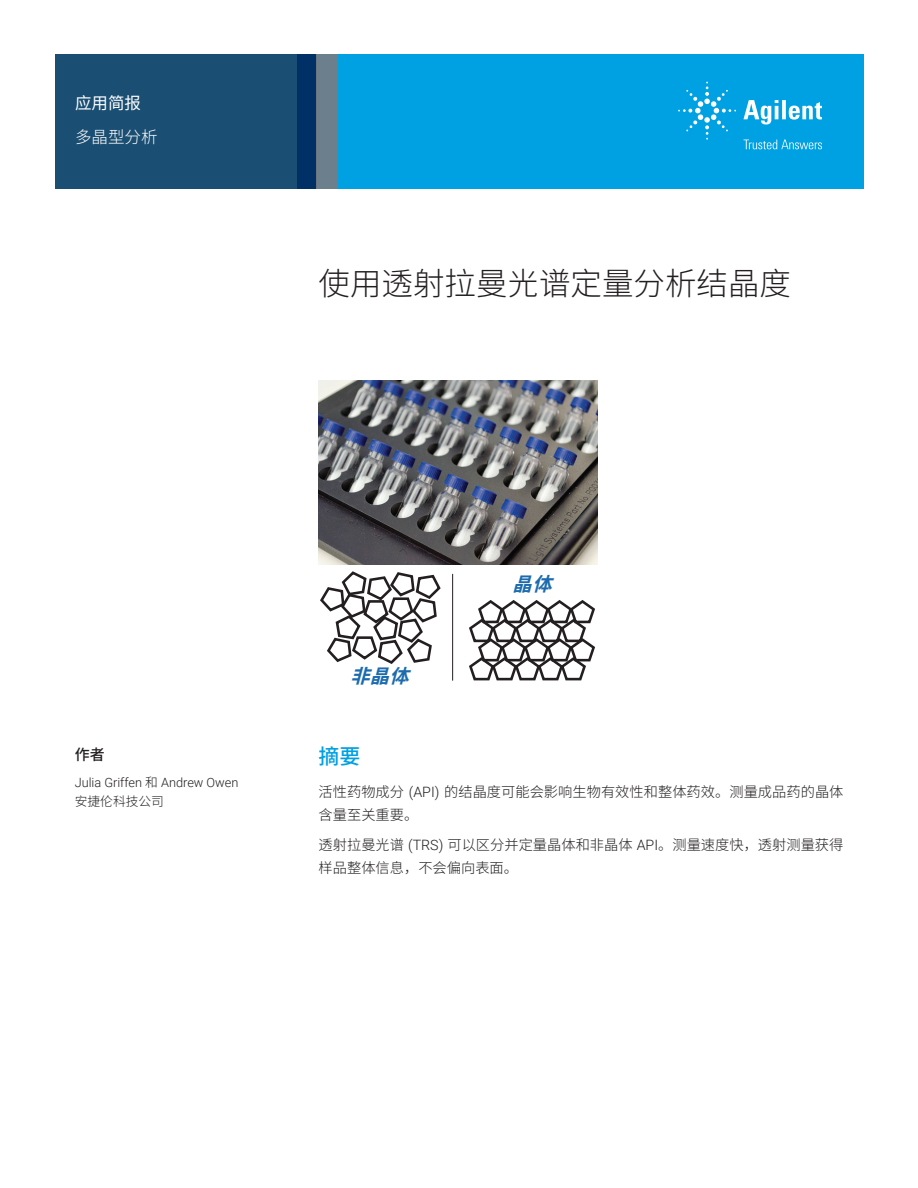
<style>
.page{position:relative;width:918px;height:1188px;background:#fff}
.page>*{position:absolute;margin:0;border:0;box-sizing:border-box;transform-origin:0 0}
.t1{font:300 31.5px "Noto Sans CJ Ksc";color:#231f20}
.t2{font:500 21px "Noto Sans CJ Ksc";color:#00a1e3}
.t3{font:italic 700 19.05px "Noto Sans CJ Ksc";color:#1c6bae}
.t4{font:300 16.5px "Noto Sans CJ Ksc";color:#fff}
.t5{font:16.5px "Noto Sans CJ Ksc";color:#fff}
.t6{font:500 15px "Noto Sans CJ Ksc";color:#231f20}
.t7{font:300 14.25px/23.2px "Noto Sans CJ Ksc";color:#231f20}
.t8{font:300 12.75px "Roboto";color:#231f20}
.t9{font:300 12.75px "Noto Sans CJ Ksc";color:#231f20}
.s1{font-family:"Noto Sans CJ Ksc"}
.s2{font-family:"Roboto"}
</style>
<div class="page">
<div style="left:297px;top:54px;width:567px;height:135px;background:#00a1e3"></div>
<svg style="left:55px;top:54px;width:261px;height:135px;background:#184b71"></svg>
<div style="left:316px;top:54px;width:22px;height:135px;background:#6b808c"></div>
<svg style="left:469px;top:600px;width:126px;height:81px"></svg>
<svg style="left:320px;top:571px;width:121px;height:93px"></svg>
<hr style="left:452px;top:574px;width:1px;height:107px;background:#231f20">
<img style="left:319px;top:380px;width:278px;height:185px">
<svg style="left:743px;top:100px;width:79px;height:25px"></svg>
<svg style="left:678px;top:82px;width:58px;height:58px"></svg>
<svg style="left:744px;top:140px;width:78px;height:9px"></svg>
<p class="t5" style="left:75px;top:94px;width:67px">应用简报</p>
<p class="t4" style="left:75px;top:127px;width:84px">多晶型分析</p>
<h1 class="t1" style="left:319px;top:265px;width:474px">使用透射拉曼光谱定量分析结晶度</h1>
<p class="t6" style="left:75px;top:746px;width:31px">作者</p>
<p class="t8" style="left:75px;top:774px;width:165px">Julia Griffen <span class="s1">和</span> Andrew Owen</p>
<p class="t9" style="left:75px;top:794px;width:91px">安捷伦科技公司</p>
<h3 class="t3" style="left:351px;top:665px;width:74px">非晶体</h3>
<h3 class="t3" style="left:512px;top:574px;width:55px">晶体</h3>
<h2 class="t2" style="left:319px;top:745px;width:43px">摘要</h2>
<p class="t7" style="left:319px;top:781px;width:526px">活性药物成分 <span class="s2">(API)</span> 的结晶度可能会影响生物有效性和整体药效。测量成品药的晶体含量至关重要。</p>
<p class="t7" style="left:319px;top:833px;width:526px">透射拉曼光谱 <span class="s2">(TRS)</span> 可以区分并定量晶体和非晶体 <span class="s2">API</span>。测量速度快，透射测量获得样品整体信息，不会偏向表面。</p>
</div>
